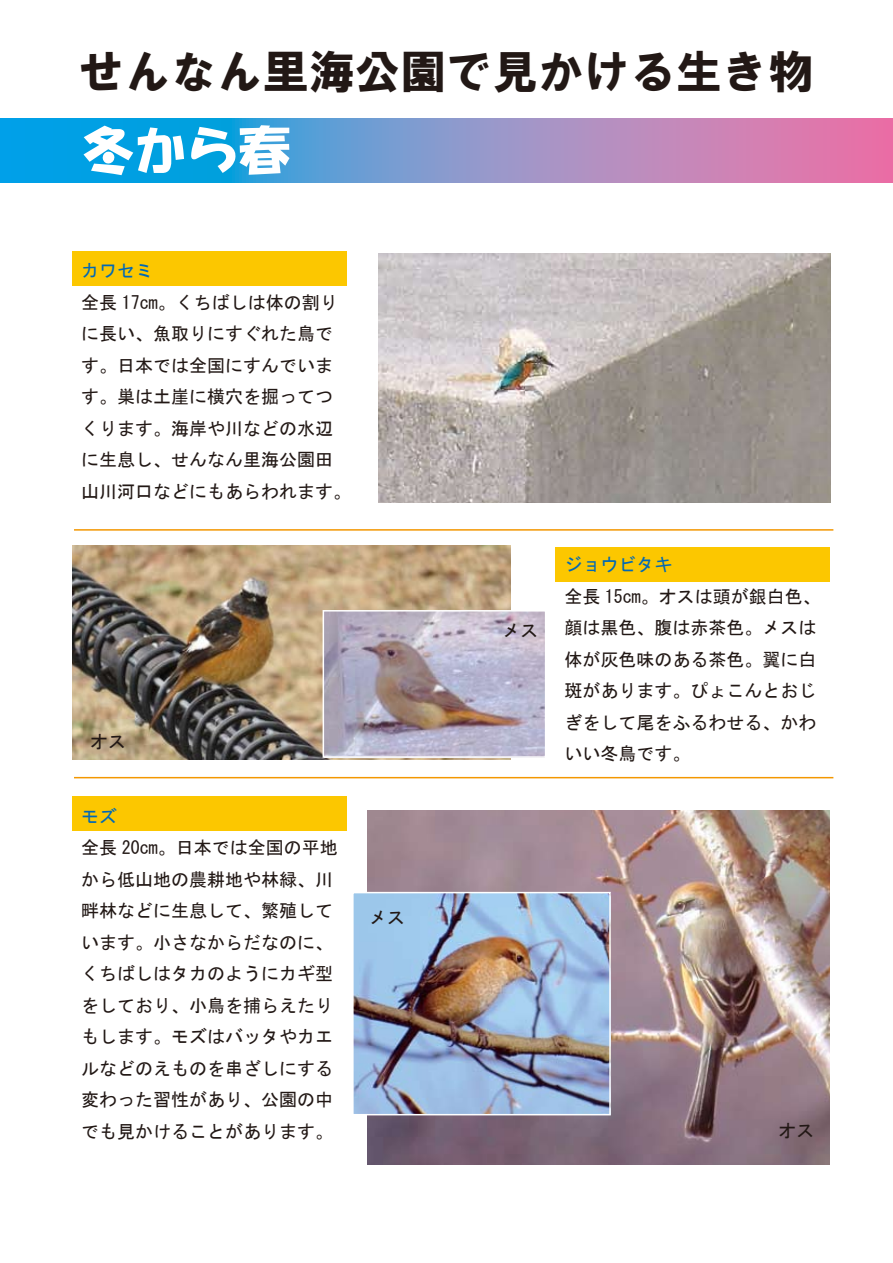
<style>
.page{position:relative;width:893px;height:1263px;background:#fff}
.page>*{position:absolute;margin:0;border:0;box-sizing:border-box;transform-origin:0 0}
.t1{font:52.05px "HGS Soei Kakupoptai";color:#fff}
.t2{font:45.9px "HGS Soei Kakugothic UB";color:#221815}
.t3{font:18px/31.5px "MS Gothic";color:#221815}
.t4{font:18px "MS Gothic";color:#0068b6}
</style>
<div class="page">
<img style="left:379px;top:254px;width:452px;height:248px">
<img style="left:73px;top:545px;width:438px;height:214px">
<img style="left:326px;top:613px;width:217px;height:142px">
<div style="left:72px;top:251px;width:274px;height:34px;background:#fcc700"></div>
<div style="left:555px;top:548px;width:275px;height:34px;background:#fcc700"></div>
<svg style="left:0;top:118px;width:893px;height:64px;background:#7593cb"></svg>
<div style="left:72px;top:796px;width:274px;height:35px;background:#fcc700"></div>
<hr style="left:74px;top:529px;width:759px;height:2px;background:#f39700">
<hr style="left:74px;top:777px;width:759px;height:1px;background:#f39700">
<div style="left:323px;top:610px;width:223px;height:148px;border:2px solid #fff"></div>
<img style="left:367px;top:810px;width:462px;height:354px">
<img style="left:355px;top:895px;width:253px;height:217px">
<div style="left:352px;top:892px;width:259px;height:223px;border:2px solid #fff"></div>
<h2 class="t2" style="left:79px;top:49px;width:736px">せんなん里海公園で見かける生き物</h2>
<h1 class="t1" style="left:83px;top:124px;width:210px">冬から春</h1>
<p class="t4" style="left:81px;top:262px;width:73px">カワセミ</p>
<p class="t3" style="left:81px;top:287px;width:271px">全長 17cm。くちばしは体の割りに長い、魚取りにすぐれた鳥です。日本では全国にすんでいます。巣は土崖に横穴を掘ってつくります。海岸や川などの水辺に生息し、せんなん里海公園田山川河口などにもあらわれます。</p>
<p class="t3" style="left:90px;top:725px;width:37px">オス</p>
<p class="t4" style="left:81px;top:807px;width:37px">モズ</p>
<p class="t3" style="left:81px;top:832px;width:258px">全長 20cm。日本では全国の平地から低山地の農耕地や林緑、川畔林などに生息して、繁殖しています。小さなからだなのに、くちばしはタカのようにカギ型をしており、小鳥を捕らえたりもします。モズはバッタやカエルなどのえものを串ざしにする変わった習性があり、公園の中でも見かけることがあります。</p>
<p class="t3" style="left:369px;top:902px;width:37px">メス</p>
<p class="t3" style="left:502px;top:614px;width:37px">メス</p>
<p class="t4" style="left:564px;top:556px;width:109px">ジョウビタキ</p>
<p class="t3" style="left:564px;top:580px;width:258px">全長 15cm。オスは頭が銀白色、顔は黒色、腹は赤茶色。メスは体が灰色味のある茶色。翼に白斑があります。ぴょこんとおじぎをして尾をふるわせる、かわいい冬鳥です。</p>
<p class="t3" style="left:778px;top:1115px;width:37px">オス</p>
</div>
